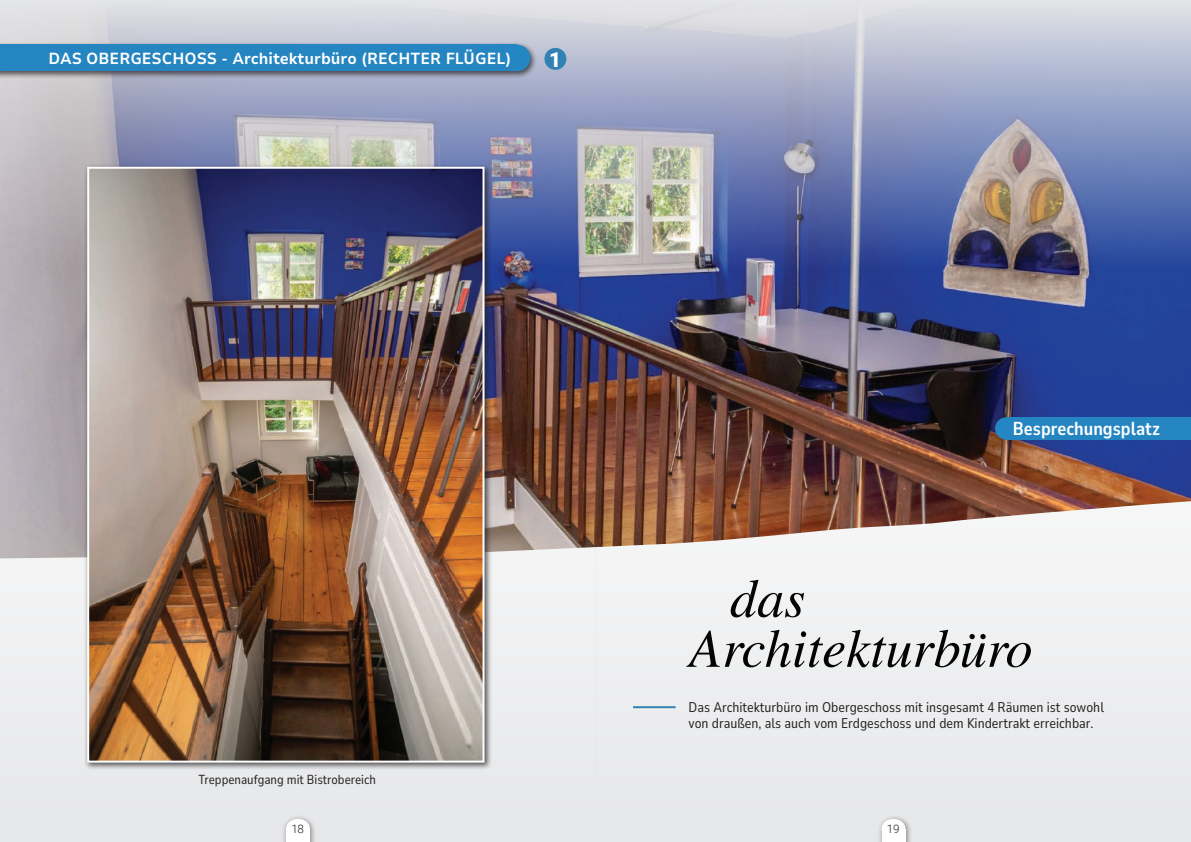
<style>
.page{position:relative;width:1191px;height:842px;background:#fff}
.page>*{position:absolute;margin:0;border:0;box-sizing:border-box;transform-origin:0 0}
.t1{font:italic 54.3px/50px "Times LT Std";color:#040503}
.t2{font:900 20.8px "Roboto";color:#fff}
.t3{font:700 18.6px "Nunito Sans 10 pt Condensed";color:#fff}
.t4{font:700 semi-condensed 16px "Nunito Sans 7 pt";color:#fff}
.t5{font:14px/16.8px "Nunito Sans 10 pt Condensed";color:#231f20}
.t6{font:13px "Nunito Sans 10 pt Condensed";color:#231f20}
.t7{font:300 11.7px "Roboto";color:#231f20}
</style>
<div class="page">
<div style="left:595px;top:346px;width:596px;height:496px;background:#ededef"></div>
<div style="left:0;top:346px;width:595px;height:496px;background:#e6e7e9"></div>
<img style="left:0;top:266px;width:1191px;height:292px">
<img style="left:0;top:0;width:1191px;height:266px">
<hr style="left:633px;top:706px;width:42px;height:2px;background:#3182b3">
<div style="left:84px;top:163px;width:408px;height:607px;background:#231f20;opacity:.75"></div>
<img style="left:90px;top:170px;width:391px;height:590px">
<div style="left:87px;top:167px;width:397px;height:596px;border:2px solid #fff"></div>
<div style="left:0;top:41px;width:537px;height:38px;background:#231f20;opacity:.75"></div>
<div style="left:0;top:45px;width:517px;height:26px;background:#2485c1"></div>
<div style="left:504px;top:45px;width:26px;height:26px;background:#2586c4;border-radius:50%"></div>
<div style="left:544px;top:48px;width:22px;height:22px;background:#3182b3;border-radius:50%"></div>
<div style="left:1006px;top:417px;width:185px;height:22px;background:#2485c1"></div>
<div style="left:995px;top:417px;width:22px;height:22px;background:#2586c4;border-radius:50%"></div>
<div style="left:281px;top:815px;width:35px;height:27px;background:#231f20;opacity:.5"></div>
<div style="left:286px;top:828px;width:24px;height:14px;background:#fff"></div>
<div style="left:286px;top:819px;width:24px;height:19px;background:#fff;border-radius:50%"></div>
<div style="left:877px;top:815px;width:35px;height:27px;background:#231f20;opacity:.5"></div>
<div style="left:881px;top:828px;width:24px;height:14px;background:#fff"></div>
<div style="left:881px;top:819px;width:24px;height:19px;background:#fff;border-radius:50%"></div>
<p class="t4" style="left:48px;top:47px;width:464px">DAS OBERGESCH OSS - Architekturbüro (RECHTER FLÜGEL)</p>
<h2 class="t2" style="left:549px;top:45px;width:14px">1</h2>
<p class="t6" style="left:198px;top:771px;width:179px">Treppenaufgang mit Bistrobereich</p>
<h3 class="t3" style="left:1013px;top:415px;width:148px">Besprechungsplatz</h3>
<h1 class="t1" style="left:689px;top:574px;width:345px;text-indent:41px">das<br>Architekturbüro</h1>
<p class="t5" style="left:688px;top:698px;width:417px">Das Architekturbüro im Obergeschoss mit insgesamt 4 Räumen ist sowohl von draußen, als auch vom Erdgeschoss und dem Kindertrakt erreichbar.</p>
<p class="t7" style="left:291px;top:821px;width:14px">18</p>
<p class="t7" style="left:887px;top:821px;width:14px">19</p>
</div>
